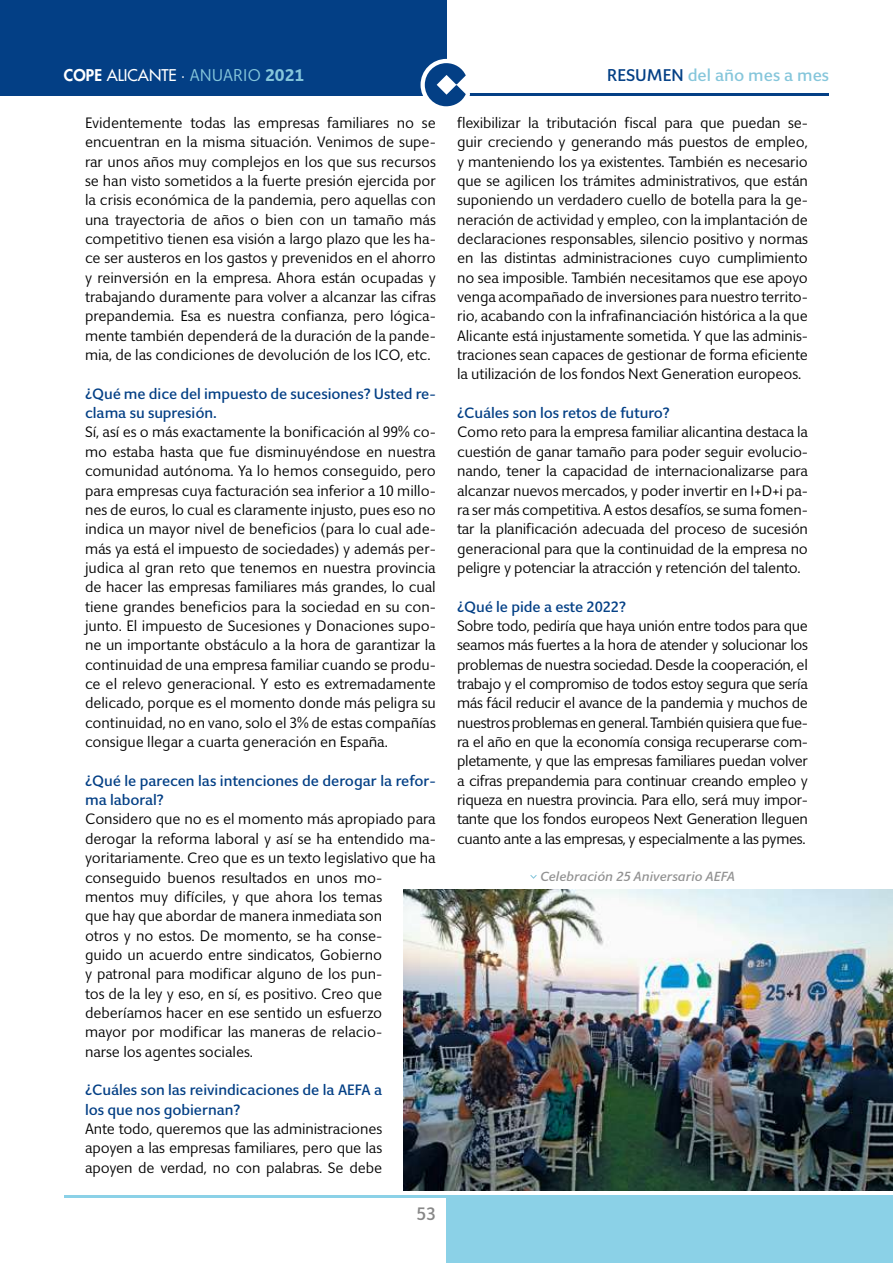
<style>
.page{position:relative;width:893px;height:1263px;background:#fff}
.page>*{position:absolute;margin:0;border:0;box-sizing:border-box;transform-origin:0 0}
.t1{font:500 18px "Giacomo";color:#878787}
.t2{font:500 16.95px "Giacomo";color:#85c6db}
.t3{font:500 15.75px "Futura Std";color:#fff}
.t4{font:15px/19.4px "Giacomo";letter-spacing:-.005em;color:#000;text-align:justify}
.t5{font:500 15px/19.4px "Giacomo";letter-spacing:-.005em;color:#033f85}
.t6{font:italic 500 13.2px "Giacomo";color:#929292}
.s1{font-weight:800}
.s2{font-family:"Giacomo";font-weight:400;font-size:16.95px}
.s3{font-family:"Giacomo";font-weight:400;font-size:16.95px;color:#85c6db}
.s4{font-family:"Giacomo";font-weight:700;font-size:16.95px;color:#85c6db}
.s5{color:#033f85}
</style>
<div class="page">
<div style="left:0;top:0;width:446px;height:96px;background:#033f85"></div>
<hr style="left:64px;top:1195px;width:382px;height:2px;background:#8bd1e7">
<hr style="left:446px;top:93px;width:383px;height:3px;background:#033f85">
<div style="left:446px;top:1195px;width:447px;height:68px;background:#8bd1e7"></div>
<img style="left:403px;top:889px;width:490px;height:302px">
<svg style="left:530px;top:875px;width:7px;height:4px"></svg>
<svg style="left:420px;top:57px;width:50px;height:50px"></svg>
<p class="t3" style="left:64px;top:65px;width:242px"><span class="s1">COPE</span> ALICANTE <span class="s2">·</span> <span class="s3">ANUARIO</span> <span class="s4">2021</span></p>
<p class="t2" style="left:607px;top:65px;width:223px"><span class="s5">RESUMEN</span> del año mes a mes</p>
<p class="t4" style="left:85px;top:113px;width:352px">Evidentemente todas las empresas familiares no se encuentran en la misma situación. Venimos de supe&shy;rar unos años muy complejos en los que sus recursos se han visto sometidos a la fuerte presión ejercida por la crisis económica de la pandemia, pero aquellas con una trayectoria de años o bien con un tamaño más competitivo tienen esa visión a largo plazo que les ha&shy;ce ser austeros en los gastos y prevenidos en el ahorro y reinversión en la empresa. Ahora están ocupadas y trabajando duramente para volver a alcanzar las cifras prepandemia. Esa es nuestra confianza, pero lógica&shy;mente también dependerá de la duración de la pande&shy;mia, de las condiciones de devolución de los ICO, etc.</p>
<p class="t5" style="left:85px;top:384px;width:352px">¿Qué me dice del impuesto de sucesiones? Usted re&shy;clama su supresión.</p>
<p class="t4" style="left:85px;top:423px;width:352px">Sí, así es o más exactamente la bonificación al 99% co&shy;mo estaba hasta que fue disminuyéndose en nuestra comunidad autónoma. Ya lo hemos conseguido, pero para empresas cuya facturación sea inferior a 10 millo&shy;nes de euros, lo cual es claramente injusto, pues eso no indica un mayor nivel de beneficios (para lo cual ade&shy;más ya está el impuesto de sociedades) y además per&shy;judica al gran reto que tenemos en nuestra provincia de hacer las empresas familiares más grandes, lo cual tiene grandes beneficios para la sociedad en su con&shy;junto. El impuesto de Sucesiones y Donaciones supo&shy;ne un importante obstáculo a la hora de garantizar la continuidad de una empresa familiar cuando se produ&shy;ce el relevo generacional. Y esto es extremadamente delicado, porque es el momento donde más peligra su continuidad, no en vano, solo el 3% de estas compañías consigue llegar a cuarta generación en España.</p>
<p class="t5" style="left:85px;top:771px;width:352px">¿Qué le parecen las intenciones de derogar la refor&shy;ma laboral?</p>
<p class="t4" style="left:85px;top:810px;width:352px;text-align:left">Considero que no es el momento más apropiado para derogar la reforma laboral y así se ha entendido ma&shy;yoritariamente. Creo que es un texto legislativo que ha conseguido buenos resultados en unos mo-<br>mentos muy difíciles, y que ahora los temas<br>que hay que abordar de manera inmediata son<br>otros y no estos. De momento, se ha conse-<br>guido un acuerdo entre sindicatos, Gobierno<br>y patronal para modificar alguno de los pun-<br>tos de la ley y eso, en sí, es positivo. Creo que deberíamos hacer en ese sentido un esfuerzo<br>mayor por modificar las maneras de relacio-<br>narse los agentes sociales.</p>
<p class="t5" style="left:85px;top:1081px;width:299px">¿Cuáles son las reivindicaciones de la AEFA a los que nos gobiernan?</p>
<p class="t4" style="left:85px;top:1119px;width:299px">Ante todo, queremos que las administraciones apoyen a las empresas familiares, pero que las apoyen de verdad, no con palabras. Se debe</p>
<p class="t1" style="left:416px;top:1203px;width:21px">53</p>
<p class="t4" style="left:457px;top:113px;width:352px">flexibilizar la tributación fiscal para que puedan se&shy;guir creciendo y generando más puestos de empleo, y manteniendo los ya existentes. También es necesario que se agilicen los trámites administrativos, que están suponiendo un verdadero cuello de botella para la ge&shy;neración de actividad y empleo, con la implantación de declaraciones responsables, silencio positivo y normas en las distintas administraciones cuyo cumplimiento no sea imposible. También necesitamos que ese apoyo venga acompañado de inversiones para nuestro territo&shy;rio, acabando con la infrafinanciación histórica a la que Alicante está injustamente sometida. Y que las adminis&shy;traciones sean capaces de gestionar de forma eficiente la utilización de los fondos Next Generation europeos.</p>
<p class="t5" style="left:457px;top:403px;width:214px">¿Cuáles son los retos de futuro?</p>
<p class="t4" style="left:457px;top:423px;width:352px">Como reto para la empresa familiar alicantina destaca la cuestión de ganar tamaño para poder seguir evolucio&shy;nando, tener la capacidad de internacionalizarse para alcanzar nuevos mercados, y poder invertir en I+D+i pa&shy;ra ser más competitiva. A estos desafíos, se suma fomen&shy;tar la planificación adecuada del proceso de sucesión generacional para que la continuidad de la empresa no peligre y potenciar la atracción y retención del talento.</p>
<p class="t5" style="left:457px;top:597px;width:171px">¿Qué le pide a este 2022?</p>
<p class="t4" style="left:457px;top:616px;width:352px">Sobre todo, pediría que haya unión entre todos para que seamos más fuertes a la hora de atender y solucionar los problemas de nuestra sociedad. Desde la cooperación, el trabajo y el compromiso de todos estoy segura que sería más fácil reducir el avance de la pandemia y muchos de nuestros problemas en general. También quisiera que fue&shy;ra el año en que la economía consiga recuperarse com&shy;pletamente, y que las empresas familiares puedan volver a cifras prepandemia para continuar creando empleo y riqueza en nuestra provincia. Para ello, será muy impor&shy;tante que los fondos europeos Next Generation lleguen cuanto ante a las empresas, y especialmente a las pymes.</p>
<p class="t6" style="left:540px;top:868px;width:196px">Celebración 25 Aniversario AEFA</p>
</div>
